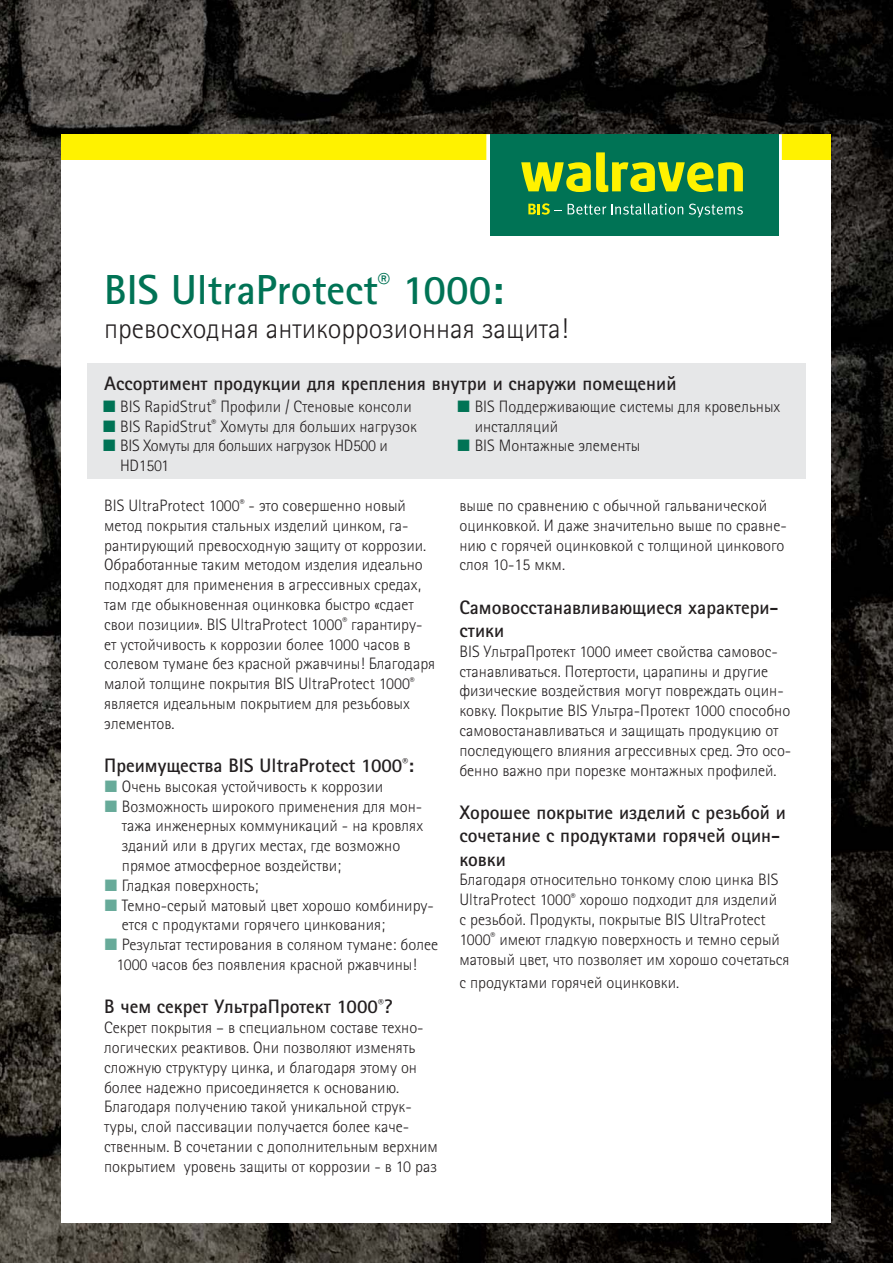
<style>
.page{position:relative;width:893px;height:1263px;background:#fff}
.page>*{position:absolute;margin:0;border:0;box-sizing:border-box;transform-origin:0 0}
.t1{font:700 42px "Rotis Sans Serif Std";color:#007355}
.t2{font:300 28.5px "Rotis Sans Serif Pro Cyr";color:#231f20}
.t3{font:700 19.5px/23.4px "Rotis Sans Serif Pro Cyr";color:#231f20}
.t4{font:300 16.5px/19.8px "Rotis Sans Serif Pro Cyr";color:#231f20}
.t5{font:300 16.5px/19.8px "Rotis Sans Serif Pro Cyr";letter-spacing:-.02em;color:#231f20}
.s1{font-family:"Rotis Sans Serif Std";color:#007355}
.s2{font-family:"Rotis Sans Serif Std"}
.s3{color:#007355}
.s4{color:#67aa99}
</style>
<div class="page">
<img style="left:0;top:0;width:893px;height:1263px">
<div style="left:62px;top:134px;width:769px;height:1089px;background:#fff"></div>
<div style="left:62px;top:134px;width:769px;height:26px;background:#fff200"></div>
<hr style="left:486px;top:134px;width:4px;height:53px;background:#fff">
<svg style="left:778px;top:134px;width:4px;height:53px"></svg>
<div style="left:490px;top:134px;width:288px;height:102px;background:#007355"></div>
<svg style="left:528px;top:203px;width:34px;height:12px"></svg>
<svg style="left:568px;top:203px;width:115px;height:12px"></svg>
<svg style="left:689px;top:204px;width:54px;height:14px"></svg>
<svg style="left:521px;top:152px;width:222px;height:40px"></svg>
<div style="left:87px;top:363px;width:719px;height:116px;background:#e6e7e8"></div>
<h1 class="t1" style="left:104px;top:275px;width:401px">BIS UltraProtect<sup>®</sup> 1000:</h1>
<h2 class="t2" style="left:104px;top:316px;width:466px">превосходная антикоррозионная защита!</h2>
<p class="t3" style="left:104px;top:372px;width:574px">Ассортимент продукции для крепления внутри и снаружи помещений</p>
<p class="t4" style="left:102px;top:397px;width:311px"><span class="s1">■</span> <span class="s2">BIS RapidStrut</span><sup>®</sup> Профили / Стеновые консоли</p>
<p class="t4" style="left:102px;top:417px;width:316px"><span class="s1">■</span> <span class="s2">BIS RapidStrut</span><sup>®</sup> Хомуты для больших нагрузок</p>
<p class="t5" style="left:120px;top:437px;width:269px;text-indent:-18px"><span class="s1">■</span> <span class="s2">BIS</span> Хомуты для больших нагрузок <span class="s2">HD500</span> и<br>HD1501</p>
<p class="t4" style="left:475px;top:397px;width:307px;text-indent:-18px"><span class="s3">■</span> BIS Поддерживающие системы для кровельных инсталляций</p>
<p class="t4" style="left:457px;top:437px;width:185px"><span class="s1">■</span> <span class="s2">BIS</span> Монтажные элементы</p>
<p class="t4" style="left:104px;top:496px;width:333px">BIS UltraProtect 1000<sup>®</sup> - это совершенно новый метод покрытия стальных изделий цинком, га&shy;рантирующий превосходную защиту от коррозии.<br>Обработанные таким методом изделия идеально подходят для применения в агрессивных средах, там где обыкновенная оцинковка быстро «сдает свои позиции». BIS UltraProtect 1000<sup>®</sup> гарантиру&shy;ет устойчивость к коррозии более 1000 часов в солевом тумане без красной ржавчины! Благодаря малой толщине покрытия BIS UltraProtect 1000<sup>® </sup>является идеальным покрытием для резьбовых элементов.</p>
<p class="t3" style="left:104px;top:754px;width:311px">Преимущества BIS UltraProtect 1000<sup>®</sup>:</p>
<p class="t4" style="left:104px;top:777px;width:280px"><span class="s4">■</span> Очень высокая устойчивость к коррозии</p>
<p class="t4" style="left:122px;top:797px;width:303px;text-indent:-18px"><span class="s4">■</span> Возможность широкого применения для мон&shy;тажа инженерных коммуникаций - на кровлях зданий или в других местах, где возможно прямое атмосферное воздействи;</p>
<p class="t4" style="left:104px;top:876px;width:156px"><span class="s4">■</span> Гладкая поверхность;</p>
<p class="t4" style="left:122px;top:896px;width:314px;text-indent:-18px"><span class="s4">■</span> Темно-серый матовый цвет хорошо комбиниру&shy;ется с продуктами горячего цинкования;</p>
<p class="t4" style="left:104px;top:936px;width:336px;text-align:center"><span class="s4">■</span> Результат тестирования в соляном тумане: более<br>1000 часов без появления красной ржавчины!</p>
<p class="t3" style="left:104px;top:995px;width:290px">В чем секрет УльтраПротект 1000<sup>®</sup>?</p>
<p class="t4" style="left:104px;top:1018px;width:335px">Секрет покрытия – в специальном составе техно&shy;логических реактивов. Они позволяют изменять сложную структуру цинка, и благодаря этому он более надежно присоединяется к основанию.<br>Благодаря получению такой уникальной струк&shy;туры, слой пассивации получается более каче&shy;ственным. В сочетании с дополнительным верхним покрытием уровень защиты от коррозии - в 10 раз</p>
<p class="t4" style="left:459px;top:496px;width:329px">выше по сравнению с обычной гальванической оцинковкой. И даже значительно выше по сравне&shy;нию с горячей оцинковкой с толщиной цинкового слоя 10-15 мкм.</p>
<p class="t3" style="left:459px;top:596px;width:321px">Самовосстанавливающиеся характери&shy;стики</p>
<p class="t4" style="left:459px;top:642px;width:333px">BIS УльтраПротект 1000 имеет свойства самовос&shy;станавливаться. Потертости, царапины и другие физические воздействия могут повреждать оцин&shy;ковку. Покрытие BIS Ультра-Протект 1000 способно самовостанавливаться и защищать продукцию от последующего влияния агрессивных сред. Это осо&shy;бенно важно при порезке монтажных профилей.</p>
<p class="t3" style="left:459px;top:801px;width:328px">Хорошее покрытие изделий с резьбой и сочетание с продуктами горячей оцин&shy;ковки</p>
<p class="t4" style="left:459px;top:871px;width:332px">Благодаря относительно тонкому слою цинка BIS UltraProtect 1000<sup>®</sup> хорошо подходит для изделий<br>с резьбой. Продукты, покрытые BIS UltraProtect 1000<sup>®</sup> имеют гладкую поверхность и темно серый матовый цвет, что позволяет им хорошо сочетаться</p>
<p class="t4" style="left:459px;top:973px;width:221px">с продуктами горячей оцинковки.</p>
</div>
